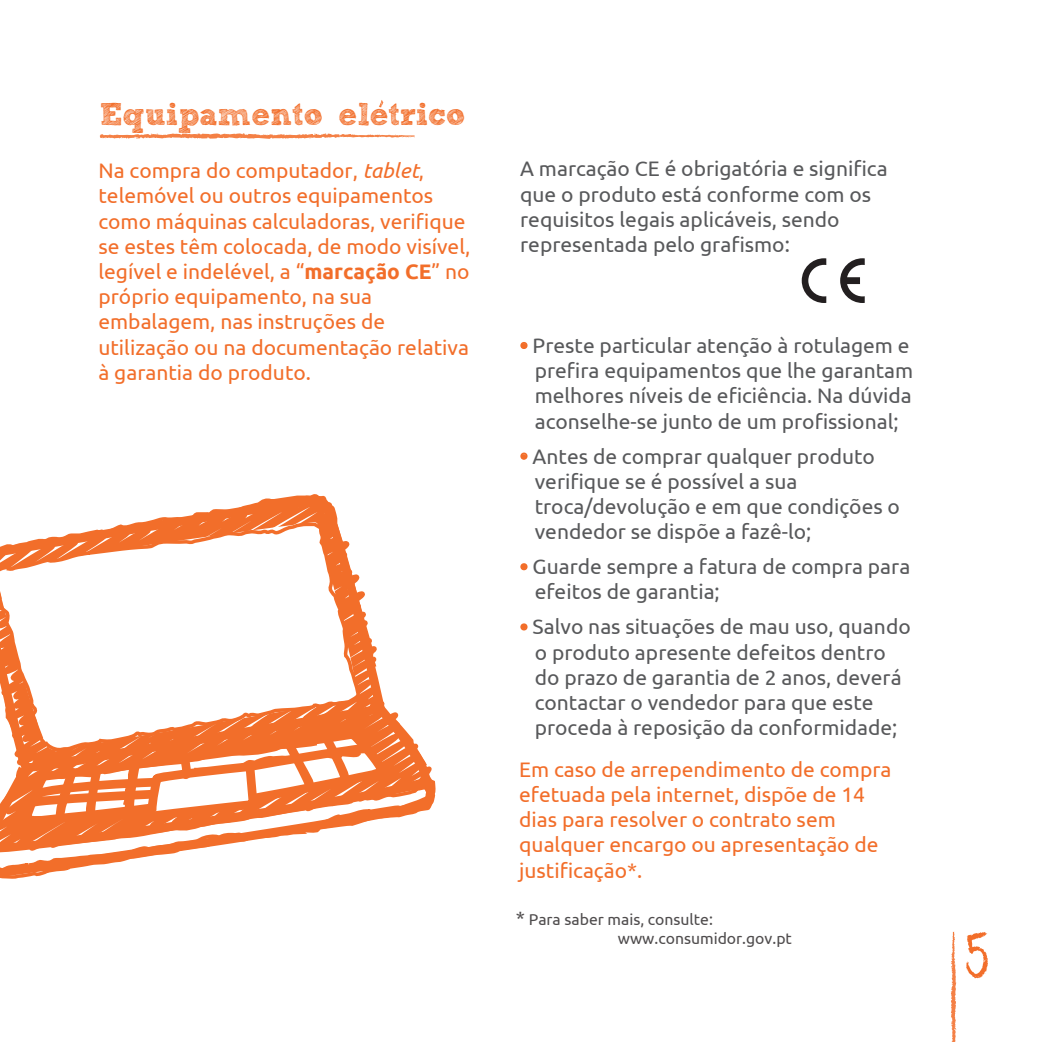
<style>
.page{position:relative;width:1042px;height:1042px;background:#fff}
.page>*{position:absolute;margin:0;border:0;box-sizing:border-box;transform-origin:0 0}
.t1{font:700 31.5px "freeversion Sketch Block";color:#f26e2a}
.t2{font:21px/25.2px "Ubuntu";color:#58595b}
.t3{font:21px/25.2px "Ubuntu";color:#f26e2a}
.t4{font:15.75px/18.9px "Ubuntu";color:#4f4c4d}
.s1{font-style:italic}
.s2{font-weight:700}
.s3{color:#f26e2a}
.s4{font-size:19.25px}
</style>
<div class="page">
<svg style="left:966px;top:932px;width:22px;height:46px"></svg>
<svg style="left:802px;top:258px;width:24px;height:45px"></svg>
<svg style="left:840px;top:258px;width:25px;height:45px"></svg>
<svg style="left:951px;top:932px;width:6px;height:110px"></svg>
<svg style="left:99px;top:133px;width:316px;height:6px"></svg>
<svg style="left:379px;top:100px;width:4px;height:7px"></svg>
<svg style="left:520px;top:342px;width:8px;height:7px"></svg>
<svg style="left:520px;top:452px;width:8px;height:8px"></svg>
<svg style="left:520px;top:563px;width:8px;height:8px"></svg>
<svg style="left:520px;top:623px;width:8px;height:8px"></svg>
<svg style="left:152px;top:494px;width:186px;height:26px"></svg>
<svg style="left:0;top:520px;width:350px;height:33px"></svg>
<svg style="left:0;top:766px;width:436px;height:113px"></svg>
<svg style="left:0;top:553px;width:429px;height:321px"></svg>
<h1 class="t1" style="left:100px;top:102px;width:367px">Equipamento eletrico</h1>
<p class="t3" style="left:98px;top:157px;width:373px">Na compra do computador, <span class="s1">tablet</span>, telemóvel ou outros equipamentos como máquinas calculadoras, verifique se estes têm colocada, de modo visível, legível e indelével, a “<span class="s2">marcação CE</span>” no próprio equipamento, na sua embalagem, nas instruções de utilização ou na documentação relativa à garantia do produto.</p>
<p class="t2" style="left:520px;top:156px;width:369px">A marcação CE é obrigatória e significa que o produto está conforme com os requisitos legais aplicáveis, sendo representada pelo grafismo:</p>
<p class="t2" style="left:535px;top:332px;width:380px;text-indent:-15px"><span class="s3">•</span> Preste particular atenção à rotulagem e prefira equipamentos que lhe garantam melhores níveis de eficiência. Na dúvida aconselhe-se junto de um profissional;</p>
<p class="t2" style="left:535px;top:443px;width:367px;text-indent:-15px"><span class="s3">•</span> Antes de comprar qualquer produto verifique se é possível a sua troca/devolução e em que condições o vendedor se dispõe a fazê-lo;</p>
<p class="t2" style="left:535px;top:553px;width:377px;text-indent:-15px"><span class="s3">•</span> Guarde sempre a fatura de compra para efeitos de garantia;</p>
<p class="t2" style="left:535px;top:613px;width:377px;text-indent:-15px"><span class="s3">•</span> Salvo nas situações de mau uso, quando o produto apresente defeitos dentro do prazo de garantia de 2 anos, deverá contactar o vendedor para que este proceda à reposição da conformidade;</p>
<p class="t3" style="left:519px;top:756px;width:374px">Em caso de arrependimento de compra efetuada pela internet, dispõe de 14 dias para resolver o contrato sem qualquer encargo ou apresentação de justificação*.</p>
<p class="t4" style="left:618px;top:910px;width:176px;text-indent:-102px"><span class="s4">*</span> Para saber mais, consulte: www.consumidor.gov.pt</p>
</div>
